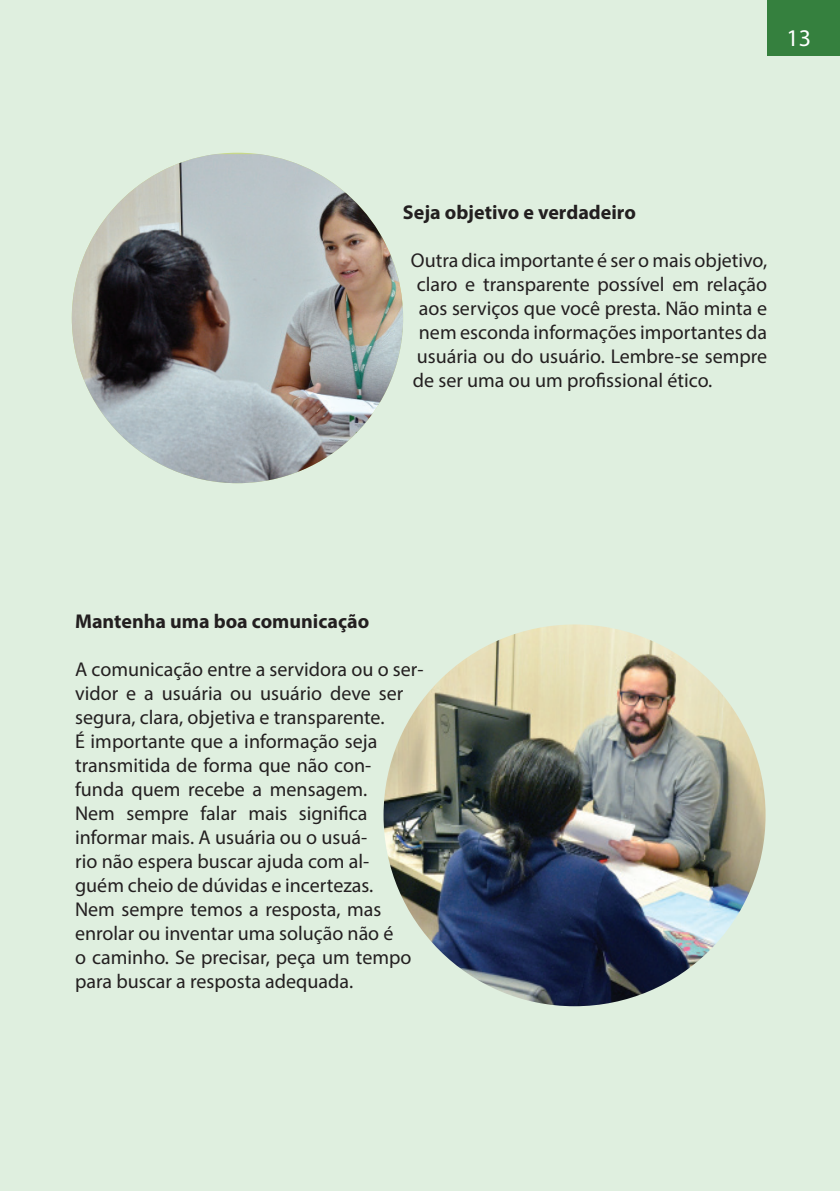
<style>
.page{position:relative;width:840px;height:1191px;background:#fff}
.page>*{position:absolute;margin:0;border:0;box-sizing:border-box;transform-origin:0 0}
.t1{font:24px "Myriad Pro";color:#fff}
.t2{font:20px/24px "Myriad Pro";color:#231f20}
.t3{font:700 20px "Myriad Pro";color:#231f20}
</style>
<div class="page">
<div style="left:0;top:0;width:839px;height:1191px;background:#dfefdf"></div>
<img style="left:72px;top:154px;width:331px;height:329px">
<img style="left:383px;top:624px;width:382px;height:382px;border-radius:191px">
<div style="left:767px;top:0;width:72px;height:55px;background:#35803e"></div>
<p class="t1" style="left:785px;top:23px;width:26px">13</p>
<p class="t3" style="left:402px;top:199px;width:234px">Seja objetivo e verdadeiro</p>
<p class="t2" style="left:410px;top:248px;width:358px">Outra dica importante é ser o mais objetivo,</p>
<p class="t2" style="left:416px;top:272px;width:352px">claro e transparente possível em relação</p>
<p class="t2" style="left:418px;top:296px;width:350px">aos serviços que você presta. Não minta e</p>
<p class="t2" style="left:418px;top:320px;width:349px">nem esconda informações importantes da</p>
<p class="t2" style="left:416px;top:344px;width:352px">usuária ou do usuário. Lembre-se sempre</p>
<p class="t2" style="left:412px;top:368px;width:301px">de ser uma ou um profissional ético.</p>
<p class="t3" style="left:75px;top:608px;width:295px">Mantenha uma boa comunicação</p>
<p class="t2" style="left:75px;top:657px;width:350px">A comunicação entre a servidora ou o ser&shy;vidor e a usuária ou usuário deve ser segura, clara, objetiva e transparente.<br>É importante que a informação seja transmitida de forma que não con&shy;funda quem recebe a mensagem.<br>Nem sempre falar mais significa informar mais. A usuária ou o usuá-<br>rio não espera buscar ajuda com al-<br>guém cheio de dúvidas e incertezas.<br>Nem sempre temos a resposta, mas enrolar ou inventar uma solução não é<br>o caminho. Se precisar, peça um tempo para buscar a resposta adequada.</p>
</div>
